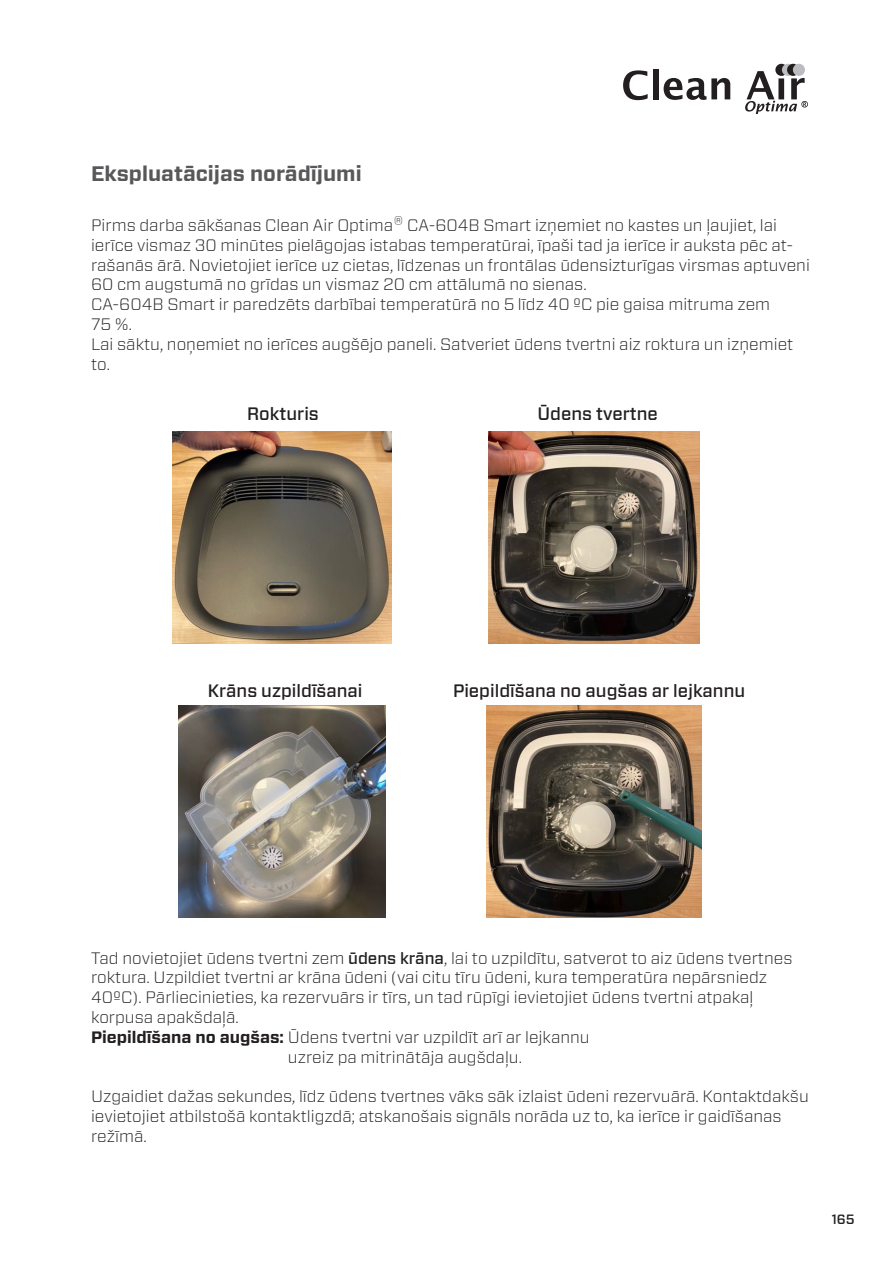
<style>
.page{position:relative;width:893px;height:1263px;background:#fff}
.page>*{position:absolute;margin:0;border:0;box-sizing:border-box;transform-origin:0 0}
.Hoofdstuktitel{font:700 21px "Forza";color:#57585a}
.Hoofdstuktitel-2{font:500 18px "Forza";color:#231f20}
.Hoofdstuktitel-3{font:300 16.5px/19.8px "Forza";color:#231f20}
.t1{font:500 13.5px "Forza";color:#231f20}
.s1{font-size:21px}
.s2{font-weight:500}
.s3{font-weight:700}
</style>
<div class="page">
<svg style="left:623px;top:70px;width:25px;height:30px"></svg>
<div style="left:653px;top:69px;width:5px;height:30px;background:#231f20"></div>
<svg style="left:664px;top:78px;width:66px;height:22px"></svg>
<svg style="left:775px;top:64px;width:12px;height:12px"></svg>
<div style="left:782px;top:64px;width:12px;height:12px;background:#bcbdc0;border-radius:50%"></div>
<svg style="left:787px;top:64px;width:12px;height:12px"></svg>
<div style="left:793px;top:64px;width:12px;height:12px;background:#bcbdc0;border-radius:50%"></div>
<svg style="left:745px;top:70px;width:63px;height:44px"></svg>
<img style="left:172px;top:432px;width:220px;height:211px">
<img style="left:179px;top:706px;width:206px;height:212px">
<img style="left:489px;top:432px;width:210px;height:211px">
<img style="left:486px;top:706px;width:216px;height:212px">
<p class="Hoofdstuktitel" style="left:91px;top:159px;width:272px">Ekspluatācijas norādījumi</p>
<p class="Hoofdstuktitel-3" style="left:91px;top:215px;width:720px">Pirms darba sākšanas Clean Air Optima<span class="s1">®</span> CA-604B Smart izņemiet no kastes un ļaujiet, lai ierīce vismaz 30 minūtes pielāgojas istabas temperatūrai, īpaši tad ja ierīce ir auksta pēc at&shy;rašanās ārā. Novietojiet ierīce uz cietas, līdzenas un frontālas ūdensizturīgas virsmas aptuveni 60 cm augstumā no grīdas un vismaz 20 cm attālumā no sienas.</p>
<p class="Hoofdstuktitel-3" style="left:91px;top:294px;width:681px">CA-604B Smart ir paredzēts darbībai temperatūrā no 5 līdz 40 ºC pie gaisa mitruma zem<br>75 %.</p>
<p class="Hoofdstuktitel-3" style="left:91px;top:334px;width:704px">Lai sāktu, noņemiet no ierīces augšējo paneli. Satveriet ūdens tvertni aiz roktura un izņemiet to.</p>
<p class="Hoofdstuktitel-2" style="left:247px;top:402px;width:73px">Rokturis</p>
<p class="Hoofdstuktitel-2" style="left:537px;top:402px;width:122px">Ūdens tvertne</p>
<p class="Hoofdstuktitel-2" style="left:208px;top:679px;width:156px">Krāns uzpildīšanai</p>
<p class="Hoofdstuktitel-2" style="left:453px;top:679px;width:294px">Piepildīšana no augšas ar lejkannu</p>
<p class="Hoofdstuktitel-3" style="left:91px;top:947px;width:703px">Tad novietojiet ūdens tvertni zem <span class="s2">ūdens krāna</span>, lai to uzpildītu, satverot to aiz ūdens tvertnes roktura. Uzpildiet tvertni ar krāna ūdeni (vai citu tīru ūdeni, kura temperatūra nepārsniedz 40ºC). Pārliecinieties, ka rezervuārs ir tīrs, un tad rūpīgi ievietojiet ūdens tvertni atpakaļ korpusa apakšdaļā.</p>
<p class="Hoofdstuktitel-3" style="left:288px;top:1027px;width:303px;text-indent:-197px"><span class="s3">Piepildīšana no augšas:</span> Ūdens tvertni var uzpildīt arī ar lejkannu uzreiz pa mitrinātāja augšdaļu.</p>
<p class="Hoofdstuktitel-3" style="left:91px;top:1086px;width:719px">Uzgaidiet dažas sekundes, līdz ūdens tvertnes vāks sāk izlaist ūdeni rezervuārā. Kontaktdakšu ievietojiet atbilstošā kontaktligzdā; atskanošais signāls norāda uz to, ka ierīce ir gaidīšanas režīmā.</p>
<p class="t1" style="left:832px;top:1210px;width:25px">165</p>
</div>
